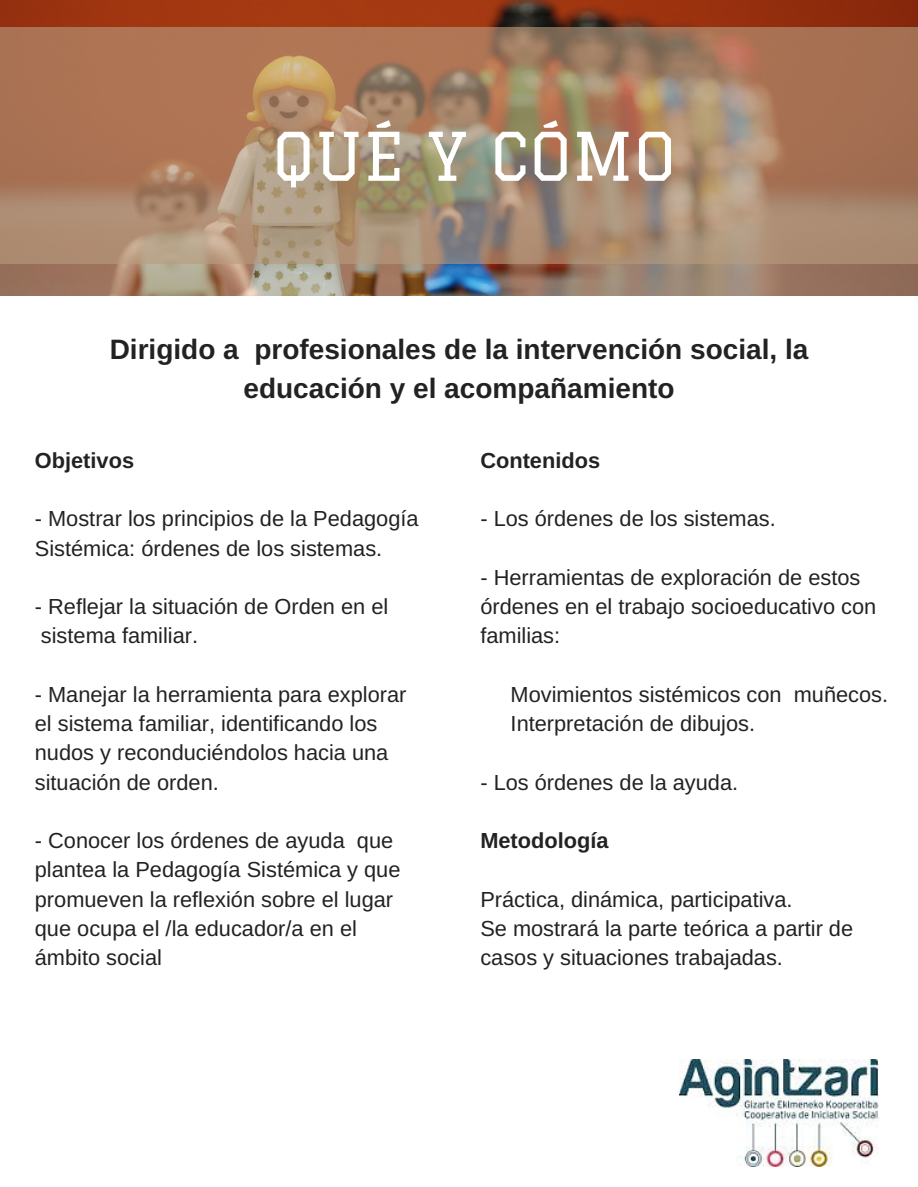
<style>
.page{position:relative;width:918px;height:1187px;background:#fff}
.page>*{position:absolute;margin:0;border:0;box-sizing:border-box;transform-origin:0 0}
.t1{font:65.4px "Graduate";color:#fff}
.t2{font:700 28.05px/39.3px "Arimo";color:#222;text-align:center}
.t3{font:21.75px/29.2px "Arimo";color:#222}
.t4{font:700 21.75px "Arimo";color:#222}
</style>
<div class="page">
<img style="left:0;top:0;width:918px;height:296px">
<svg style="left:0;top:27px;width:918px;height:237px;background:#a98366"></svg>
<img style="left:680px;top:1059px;width:199px;height:107px">
<h1 class="t1" style="left:272px;top:118px;width:405px">QUÉ Y CÓMO</h1>
<p class="t2" style="left:110px;top:329px;width:700px">Dirigido a profesionales de la intervención social, la educación y el acompañamiento</p>
<p class="t4" style="left:35px;top:448px;width:101px">Objetivos</p>
<p class="t3" style="left:35px;top:504px;width:385px">- Mostrar los principios de la Pedagogía<br>Sistémica: órdenes de los sistemas.</p>
<p class="t3" style="left:35px;top:592px;width:355px">- Reflejar la situación de Orden en el sistema familiar.</p>
<p class="t3" style="left:35px;top:679px;width:373px">- Manejar la herramienta para explorar el sistema familiar, identificando los nudos y reconduciéndolos hacia una situación de orden.</p>
<p class="t3" style="left:35px;top:826px;width:367px">- Conocer los órdenes de ayuda que plantea la Pedagogía Sistémica y que promueven la reflexión sobre el lugar que ocupa el /la educador/a en el ámbito social</p>
<p class="t4" style="left:480px;top:448px;width:121px">Contenidos</p>
<p class="t3" style="left:480px;top:504px;width:297px">- Los órdenes de los sistemas.</p>
<p class="t3" style="left:480px;top:562px;width:397px">- Herramientas de exploración de estos órdenes en el trabajo socioeducativo con familias:</p>
<p class="t3" style="left:511px;top:679px;width:379px">Movimientos sistémicos con muñecos.<br>Interpretación de dibujos.</p>
<p class="t3" style="left:480px;top:767px;width:259px">- Los órdenes de la ayuda.</p>
<p class="t4" style="left:480px;top:828px;width:130px">Metodología</p>
<p class="t3" style="left:480px;top:884px;width:374px">Práctica, dinámica, participativa.<br>Se mostrará la parte teórica a partir de casos y situaciones trabajadas.</p>
</div>
